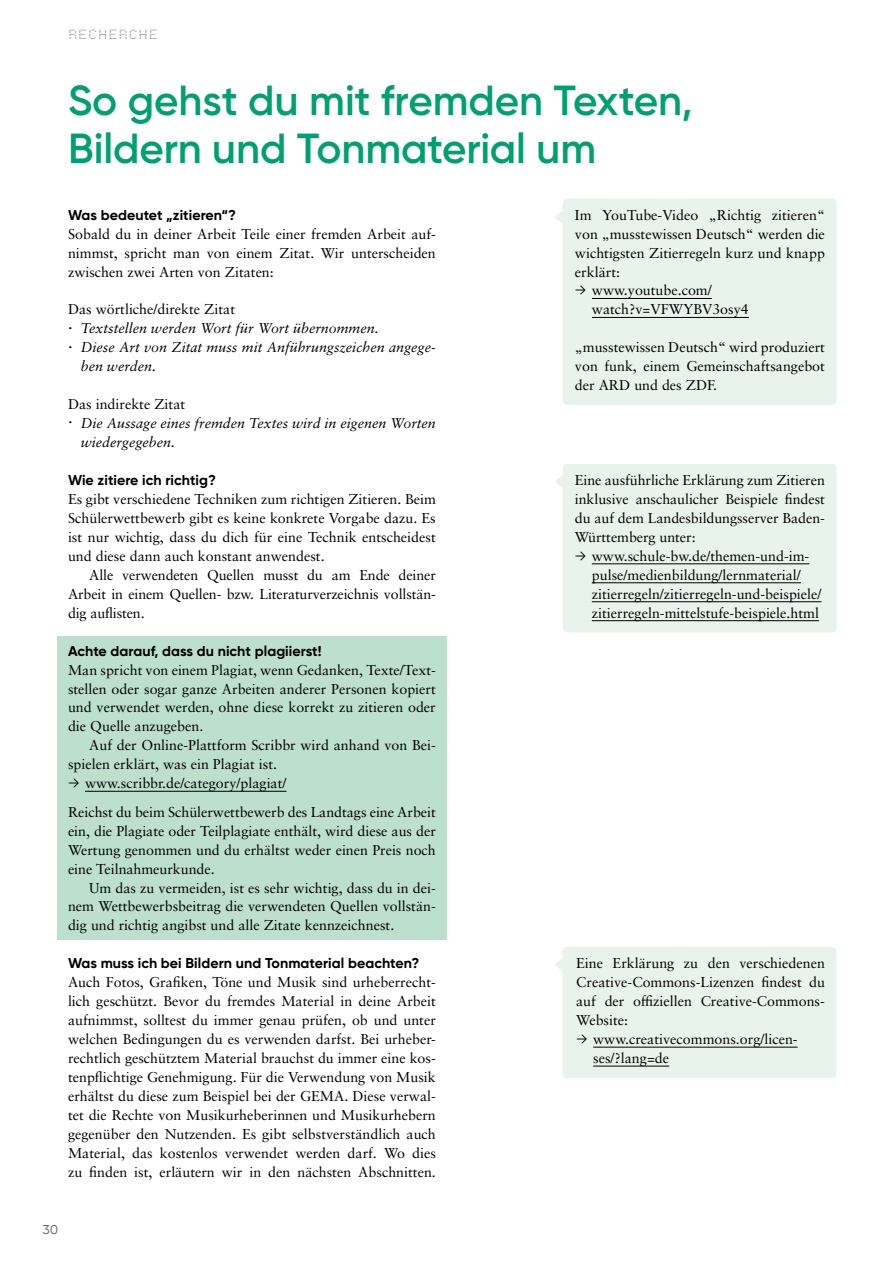
<style>
.page{position:relative;width:893px;height:1263px;background:#fff}
.page>*{position:absolute;margin:0;border:0;box-sizing:border-box;transform-origin:0 0}
.h2_headline{font:600 42px/47.4px "Gilroy";letter-spacing:-.005em;color:#00a070}
.p_absatz_serif{font:14.25px/18.9px "Sabon LT Pro";color:#000;text-align:justify}
.p_absatz_serif_einzug{font:14.25px/18.9px "Sabon LT Pro";color:#000;text-align:justify}
.p_absatz_serif_pfeil{font:14.25px/18.9px "Sabon LT Pro";color:#000}
.p_absatz_serif-2{font:700 14.25px "Gilroy";letter-spacing:.005em;color:#000}
.p_absatz_serif_aufzählung_italic{font:italic 14.25px/18.9px "Sabon LT Pro";color:#000}
.p_absatz_serif_aufzählung_italic_2{font:italic 14.25px/18.9px "Sabon LT Pro";color:#000}
.t1{font:700 12.75px "Mono Point";letter-spacing:.05em;color:#575756}
.t2{font:12.75px "Gilroy";color:#575756}
.s1{font-style:normal;font-size:16.5px}
.s2{font-family:"Gilroy"}
</style>
<div class="page">
<div style="left:555px;top:198px;width:282px;height:207px;background:#e8f3ee"></div>
<div style="left:555px;top:464px;width:282px;height:168px;background:#e8f3ee"></div>
<hr style="left:592px;top:298px;width:120px;height:1px;background:#000">
<hr style="left:592px;top:317px;width:157px;height:1px;background:#000">
<hr style="left:592px;top:563px;width:217px;height:1px;background:#000">
<hr style="left:592px;top:582px;width:209px;height:1px;background:#000">
<hr style="left:592px;top:601px;width:229px;height:1px;background:#000">
<hr style="left:592px;top:620px;width:227px;height:1px;background:#000">
<div style="left:57px;top:637px;width:389px;height:303px;background:#bcdfce"></div>
<hr style="left:85px;top:791px;width:201px;height:1px;background:#000">
<div style="left:554px;top:947px;width:282px;height:131px;background:#e8f3ee"></div>
<hr style="left:593px;top:1047px;width:205px;height:1px;background:#000">
<hr style="left:593px;top:1066px;width:76px;height:1px;background:#000">
<p class="t1" style="left:68px;top:27px;width:92px">RECHERCHE</p>
<h2 class="h2_headline" style="left:68px;top:77px;width:626px">So gehst du mit fremden Texten,<br>Bildern und Tonmaterial um</h2>
<p class="p_absatz_serif-2" style="left:68px;top:206px;width:170px">Was bedeutet „zitieren“?</p>
<p class="p_absatz_serif" style="left:68px;top:224px;width:369px">Sobald du in deiner Arbeit Teile einer fremden Arbeit auf&shy;nimmst, spricht man von einem Zitat. Wir unterscheiden zwischen zwei Arten von Zitaten:</p>
<p class="p_absatz_serif" style="left:68px;top:300px;width:169px">Das wörtliche/direkte Zitat</p>
<p class="p_absatz_serif_aufzählung_italic" style="left:68px;top:319px;width:312px"><span class="s1">∙</span> Textstellen werden Wort für Wort übernommen.</p>
<p class="p_absatz_serif_aufzählung_italic" style="left:81px;top:338px;width:357px;text-indent:-13px"><span class="s1">∙</span> Diese Art von Zitat muss mit Anführungszeichen angege&shy;ben werden.</p>
<p class="p_absatz_serif" style="left:68px;top:394px;width:119px">Das indirekte Zitat</p>
<p class="p_absatz_serif_aufzählung_italic_2" style="left:81px;top:413px;width:357px;text-indent:-13px"><span class="s1">∙</span> Die Aussage eines fremden Textes wird in eigenen Worten wiedergegeben.</p>
<p class="p_absatz_serif-2" style="left:68px;top:471px;width:149px">Wie zitiere ich richtig?</p>
<p class="p_absatz_serif" style="left:68px;top:489px;width:369px">Es gibt verschiedene Techniken zum richtigen Zitieren. Beim Schülerwettbewerb gibt es keine konkrete Vorgabe dazu. Es ist nur wichtig, dass du dich für eine Technik entscheidest und diese dann auch konstant anwendest.</p>
<p class="p_absatz_serif_einzug" style="left:68px;top:565px;width:369px;text-indent:21px">Alle verwendeten Quellen musst du am Ende deiner Arbeit in einem Quellen- bzw. Literaturverzeichnis vollstän&shy;dig auflisten.</p>
<p class="p_absatz_serif-2" style="left:68px;top:642px;width:255px">Achte darauf, dass du nicht plagiierst!</p>
<p class="p_absatz_serif" style="left:68px;top:660px;width:369px">Man spricht von einem Plagiat, wenn Gedanken, Texte/Text&shy;stellen oder sogar ganze Arbeiten anderer Personen kopiert und verwendet werden, ohne diese korrekt zu zitieren oder die Quelle anzugeben.</p>
<p class="p_absatz_serif_einzug" style="left:68px;top:735px;width:369px;text-indent:21px">Auf der Online-Plattform Scribbr wird anhand von Bei&shy;spielen erklärt, was ein Plagiat ist.</p>
<p class="p_absatz_serif_pfeil" style="left:68px;top:773px;width:220px"><span class="s2">→</span> www.scribbr.de/category/plagiat/</p>
<p class="p_absatz_serif" style="left:68px;top:802px;width:369px">Reichst du beim Schülerwettbewerb des Landtags eine Arbeit ein, die Plagiate oder Teilplagiate enthält, wird diese aus der Wertung genommen und du erhältst weder einen Preis noch eine Teilnahmeurkunde.</p>
<p class="p_absatz_serif_einzug" style="left:68px;top:878px;width:369px;text-indent:21px">Um das zu vermeiden, ist es sehr wichtig, dass du in dei&shy;nem Wettbewerbsbeitrag die verwendeten Quellen vollstän&shy;dig und richtig angibst und alle Zitate kennzeichnest.</p>
<p class="p_absatz_serif-2" style="left:68px;top:954px;width:353px">Was muss ich bei Bildern und Tonmaterial beachten?</p>
<p class="p_absatz_serif" style="left:68px;top:972px;width:369px">Auch Fotos, Grafiken, Töne und Musik sind urheberrecht&shy;lich geschützt. Bevor du fremdes Material in deine Arbeit aufnimmst, solltest du immer genau prüfen, ob und unter welchen Bedingungen du es verwenden darfst. Bei urheber&shy;rechtlich geschütztem Material brauchst du immer eine kos&shy;tenpflichtige Genehmigung. Für die Verwendung von Musik</p>
<p class="p_absatz_serif" style="left:68px;top:1086px;width:369px">erhältst du diese zum Beispiel bei der GEMA. Diese verwal&shy;tet die Rechte von Musikurheberinnen und Musikurhebern gegenüber den Nutzenden. Es gibt selbstverständlich auch Material, das kostenlos verwendet werden darf. Wo dies zu finden ist, erläutern wir in den nächsten Abschnitten.</p>
<p class="t2" style="left:43px;top:1221px;width:17px">30</p>
<p class="p_absatz_serif" style="left:575px;top:205px;width:251px">Im YouTube-Video „Richtig zitieren“ von „musstewissen Deutsch“ werden die wichtigsten Zitierregeln kurz und knapp erklärt:</p>
<p class="p_absatz_serif_pfeil" style="left:592px;top:281px;width:158px;text-indent:-17px"><span class="s2">→</span> www.youtube.com/ watch?v=VFWYBV3osy4</p>
<p class="p_absatz_serif" style="left:575px;top:338px;width:251px">„musstewissen Deutsch“ wird produziert von funk, einem Gemeinschaftsangebot der ARD und des ZDF.</p>
<p class="p_absatz_serif" style="left:575px;top:470px;width:252px">Eine ausführliche Erklärung zum Zitieren inklusive anschaulicher Beispiele findest du auf dem Landesbildungsserver Baden-Württemberg unter:</p>
<p class="p_absatz_serif_pfeil" style="left:592px;top:546px;width:231px;text-indent:-17px"><span class="s2">→</span> www.schule-bw.de/themen-und-im&shy;pulse/medienbildung/lernmaterial/ zitierregeln/zitierregeln-und-beispiele/ zitierregeln-mittelstufe-beispiele.html</p>
<p class="p_absatz_serif" style="left:576px;top:953px;width:250px">Eine Erklärung zu den verschiedenen Creative-Commons-Lizenzen findest du auf der offiziellen Creative-Commons-Website:</p>
<p class="p_absatz_serif_pfeil" style="left:593px;top:1029px;width:206px;text-indent:-17px"><span class="s2">→</span> www.creativecommons.org/licen&shy;ses/?lang=de</p>
</div>
